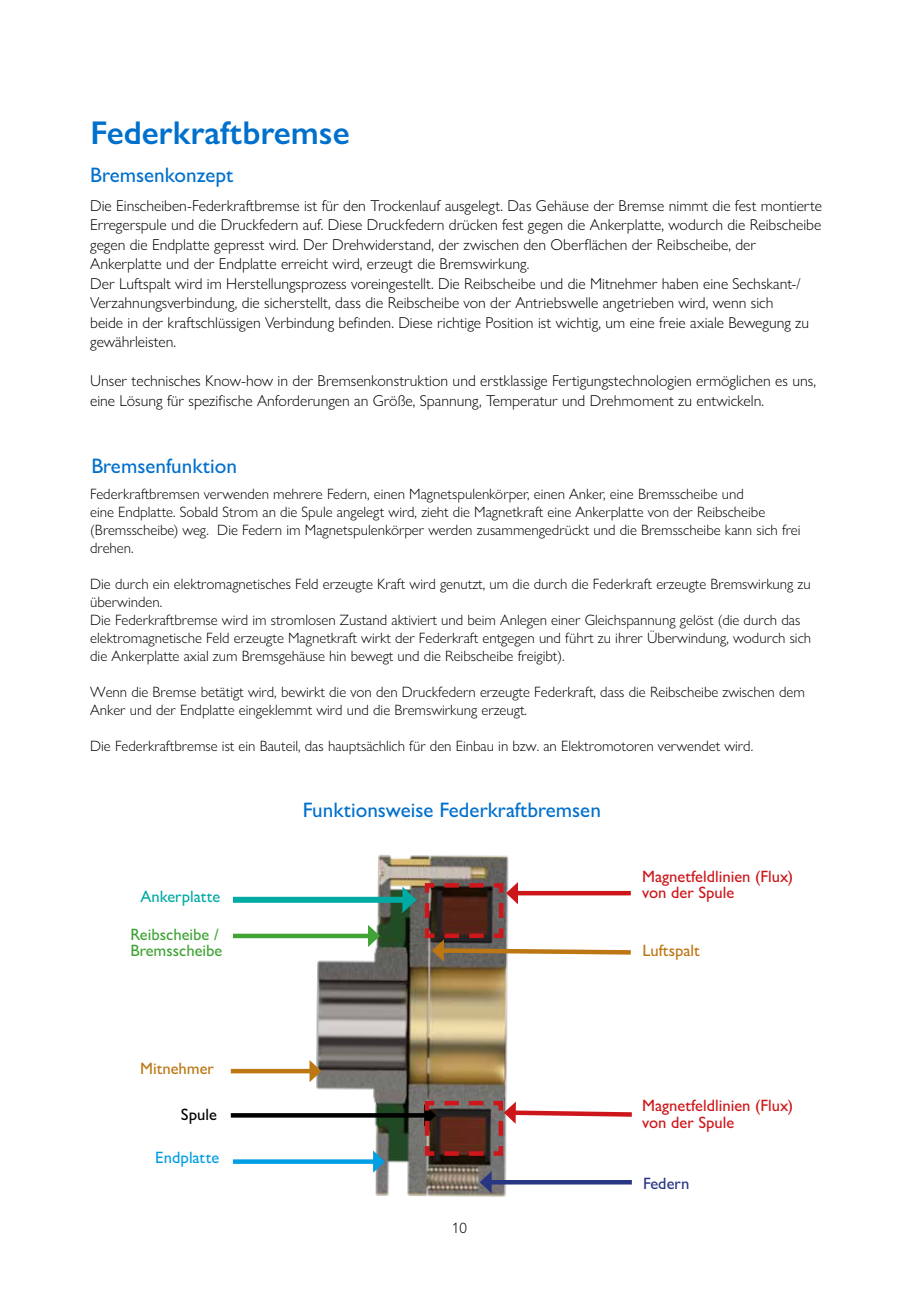
<style>
.page{position:relative;width:919px;height:1289px;background:#fff}
.page>*{position:absolute;margin:0;border:0;box-sizing:border-box;transform-origin:0 0}
.t1{font:600 33px "Gill Sans Nova";color:#0070cd}
.t2{font:500 21px "Gill Sans Nova";color:#0070cd}
.t3{font:500 16.5px/16.5px "Gill Sans Nova";color:#cd1619}
.t4{font:500 16.5px/16.5px "Gill Sans Nova";color:#3fa435}
.t5{font:500 16.5px "Gill Sans Nova";color:#bc7612}
.t6{font:500 16.5px "Gill Sans Nova";color:#00aba4}
.t7{font:500 16.5px "Gill Sans Nova";color:#009ee3}
.t8{font:500 16.5px "Gill Sans Nova";color:#273583}
.t9{font:500 16.5px "Gill Sans Nova";color:#000}
.t10{font:300 15.75px/19.5px "Gill Sans Nova";color:#000}
.t11{font:300 15px/18px "Gill Sans Nova";color:#000}
.s1{font-size:15px}
</style>
<div class="page">
<img style="left:269px;top:854px;width:305px;height:343px">
<div style="left:233px;top:896px;width:174px;height:6px;background:#00aba4"></div>
<svg style="left:402px;top:886px;width:14px;height:27px"></svg>
<svg style="left:231px;top:1113px;width:191px;height:4px"></svg>
<svg style="left:422px;top:1098px;width:210px;height:59px"></svg>
<svg style="left:233px;top:1159px;width:140px;height:4px"></svg>
<svg style="left:373px;top:1150px;width:12px;height:22px"></svg>
<div style="left:231px;top:1068px;width:82px;height:5px;background:#bc7612"></div>
<svg style="left:309px;top:1059px;width:12px;height:23px"></svg>
<div style="left:487px;top:1179px;width:144px;height:5px;background:#273583"></div>
<svg style="left:479px;top:1171px;width:12px;height:22px"></svg>
<div style="left:233px;top:933px;width:139px;height:5px;background:#3fa435"></div>
<svg style="left:368px;top:924px;width:12px;height:23px"></svg>
<svg style="left:422px;top:880px;width:209px;height:81px"></svg>
<h1 class="t1" style="left:90px;top:113px;width:261px">Federkraftbremse</h1>
<h2 class="t2" style="left:90px;top:162px;width:145px">Bremsenkonzept</h2>
<p class="t10" style="left:90px;top:195px;width:733px">Die Einscheiben-Federkraftbremse ist für den Trockenlauf ausgelegt. Das Gehäuse der Bremse nimmt die fest montierte Erregerspule und die Druckfedern auf. Diese Druckfedern drücken fest gegen die Ankerplatte, wodurch die Reibscheibe gegen die Endplatte gepresst wird. Der Drehwiderstand, der zwischen den Oberflächen der Reibscheibe, der Ankerplatte und der Endplatte erreicht wird, erzeugt die Bremswirkung.<br>Der Luftspalt wird im Herstellungsprozess voreingestellt. Die Reibscheibe und die Mitnehmer haben eine Sechskant-/ Verzahnungsverbindung, die sicherstellt, dass die Reibscheibe von der Antriebswelle angetrieben wird, wenn sich<br>beide in der kraftschl<span class="s1">ü</span>ssigen Verbindung befinden. Diese richtige Position ist wichtig, um eine freie axiale Bewegung zu gewährleisten.</p>
<p class="t10" style="left:90px;top:371px;width:727px">Unser technisches Know-how in der Bremsenkonstruktion und erstklassige Fertigungstechnologien ermöglichen es uns, eine Lösung für spezifische Anforderungen an Größe, Spannung, Temperatur und Drehmoment zu entwickeln.</p>
<h2 class="t2" style="left:91px;top:453px;width:147px">Bremsenfunktion</h2>
<p class="t11" style="left:90px;top:485px;width:711px">Federkraftbremsen verwenden mehrere Federn, einen Magnetspulenkörper, einen Anker, eine Bremsscheibe und<br>eine Endplatte. Sobald Strom an die Spule angelegt wird, zieht die Magnetkraft eine Ankerplatte von der Reibscheibe (Bremsscheibe) weg. Die Federn im Magnetspulenkörper werden zusammengedrückt und die Bremsscheibe kann sich frei drehen.</p>
<p class="t11" style="left:90px;top:575px;width:722px">Die durch ein elektromagnetisches Feld erzeugte Kraft wird genutzt, um die durch die Federkraft erzeugte Bremswirkung zu überwinden.<br>Die Federkraftbremse wird im stromlosen Zustand aktiviert und beim Anlegen einer Gleichspannung gelöst (die durch das elektromagnetische Feld erzeugte Magnetkraft wirkt der Federkraft entgegen und führt zu ihrer Überwindung, wodurch sich die Ankerplatte axial zum Bremsgehäuse hin bewegt und die Reibscheibe freigibt).</p>
<p class="t11" style="left:90px;top:683px;width:716px">Wenn die Bremse betätigt wird, bewirkt die von den Druckfedern erzeugte Federkraft, dass die Reibscheibe zwischen dem<br>Anker und der Endplatte eingeklemmt wird und die Bremswirkung erzeugt.</p>
<p class="t11" style="left:90px;top:737px;width:664px">Die Federkraftbremse ist ein Bauteil, das hauptsächlich für den Einbau in bzw. an Elektromotoren verwendet wird.</p>
<p class="t6" style="left:140px;top:886px;width:81px">Ankerplatte</p>
<p class="t4" style="left:130px;top:925px;width:94px">Reibscheibe /<br>Bremsscheibe</p>
<p class="t5" style="left:140px;top:1058px;width:75px">Mitnehmer</p>
<p class="t9" style="left:181px;top:1103px;width:38px">Spule</p>
<p class="t7" style="left:155px;top:1146px;width:66px">Endplatte</p>
<h2 class="t2" style="left:303px;top:796px;width:299px">Funktionsweise Federkraftbremsen</h2>
<p class="t3" style="left:642px;top:867px;width:152px">Magnetfeldlinien (Flux) von der Spule</p>
<p class="t5" style="left:642px;top:940px;width:59px">Luftspalt</p>
<p class="t11" style="left:452px;top:1218px;width:16px">10</p>
<p class="t3" style="left:642px;top:1097px;width:152px">Magnetfeldlinien (Flux) von der Spule</p>
<p class="t8" style="left:643px;top:1172px;width:48px">Federn</p>
</div>
